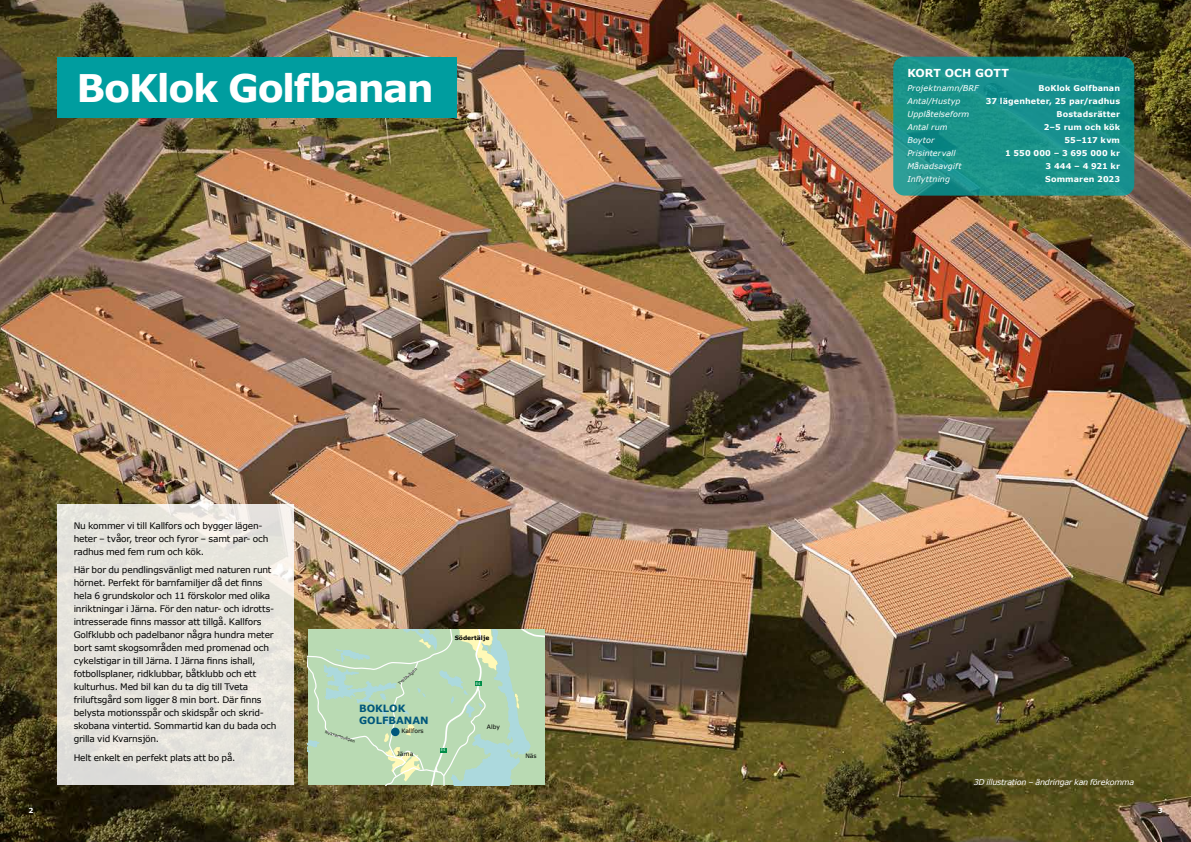
<style>
.page{position:relative;width:1191px;height:842px;background:#fff}
.page>*{position:absolute;margin:0;border:0;box-sizing:border-box;transform-origin:0 0}
.t1{font:700 38px "Verdana";letter-spacing:-.04em;color:#fff}
.t2{font:700 11px "Verdana";letter-spacing:.005em;color:#fff}
.t3{font:700 10px/12px "Verdana";color:#00577c}
.t4{font:9px/13px "Verdana";letter-spacing:-.02em;color:#000}
.t5{font:700 8px "Verdana";letter-spacing:.015em;color:#fff}
.t6{font:italic 8px "Verdana";letter-spacing:.005em;color:#fff}
.t7{font:italic 8px "Verdana";letter-spacing:-.03em;color:#fff}
.t8{font:700 7px "Verdana";color:#fff}
.t9{font:6px "Verdana";color:#000}
.t10{font:700 6px "Verdana";color:#000}
.t11{font:4px "Verdana";color:#000}
.t12{font:3.7px "Verdana";color:#fff;scale:.95 1}
</style>
<div class="page">
<img style="left:0;top:0;width:1191px;height:842px">
<div style="left:57px;top:505px;width:236px;height:280px;background:#e6e4dd"></div>
<div style="left:57px;top:57px;width:399px;height:61px;background:#009d9f"></div>
<svg style="left:893px;top:57px;width:241px;height:139px;background:#18908a"></svg>
<svg style="left:308px;top:629px;width:236px;height:156px;background:#bbdbba"></svg>
<h1 class="t1" style="left:77px;top:63px;width:359px">BoKlok Golfbanan</h1>
<p class="t4" style="left:74px;top:519px;width:196px">Nu kommer vi till Kallfors och bygger lägen&shy;heter – tvåor, treor och fyror – samt par- och radhus med fem rum och kök.</p>
<p class="t4" style="left:74px;top:563px;width:204px">Här bor du pendlingsvänligt med naturen runt hörnet. Perfekt för barnfamiljer då det finns hela 6 grundskolor och 11 förskolor med olika inriktningar i Järna. För den natur- och idrotts&shy;intresserade finns massor att tillgå. Kallfors Golfklubb och padelbanor några hundra meter bort samt skogsområden med promenad och cykelstigar in till Järna. I Järna finns ishall, fotbollsplaner, ridklubbar, båtklubb och ett kulturhus. Med bil kan du ta dig till Tveta friluftsgård som ligger 8 min bort. Där finns belysta motionsspår och skidspår och skrid&shy;skobana vintertid. Sommartid kan du bada och grilla vid Kvarnsjön.</p>
<p class="t4" style="left:74px;top:751px;width:163px">Helt enkelt en perfekt plats att bo på.</p>
<p class="t11" style="left:397px;top:682px;width:24px;rotate:-41deg">Tvetavägen</p>
<p class="t10" style="left:455px;top:634px;width:36px">Södertälje</p>
<p class="t12" style="left:476px;top:681px;width:6px">E4</p>
<p class="t3" style="left:359px;top:702px;width:71px">BOKLOK<br>GOLFBANAN</p>
<p class="t9" style="left:401px;top:727px;width:24px">Kallfors</p>
<p class="t9" style="left:487px;top:723px;width:15px">Alby</p>
<p class="t11" style="left:326px;top:729px;width:32px;rotate:17deg">Nykvarnsvägen</p>
<p class="t9" style="left:397px;top:750px;width:18px">Järna</p>
<p class="t12" style="left:441px;top:748px;width:6px">E4</p>
<p class="t9" style="left:525px;top:752px;width:13px">Näs</p>
<p class="t2" style="left:907px;top:66px;width:103px">KORT OCH GOTT</p>
<p class="t6" style="left:907px;top:83px;width:73px">Projektnamn/BRF</p>
<p class="t5" style="left:1038px;top:83px;width:83px">BoKlok Golfbanan</p>
<p class="t6" style="left:907px;top:96px;width:55px">Antal/Hustyp</p>
<p class="t5" style="left:986px;top:96px;width:136px">37 lägenheter, 25 par/radhus</p>
<p class="t6" style="left:907px;top:109px;width:63px">Upplåtelseform</p>
<p class="t5" style="left:1056px;top:109px;width:65px">Bostadsrätter</p>
<p class="t6" style="left:907px;top:122px;width:42px">Antal rum</p>
<p class="t5" style="left:1044px;top:122px;width:78px">2–5 rum och kök</p>
<p class="t6" style="left:907px;top:135px;width:28px">Boytor</p>
<p class="t5" style="left:1064px;top:135px;width:57px">55–117 kvm</p>
<p class="t6" style="left:907px;top:148px;width:50px">Prisintervall</p>
<p class="t5" style="left:1005px;top:148px;width:116px">1 550 000 – 3 695 000 kr</p>
<p class="t6" style="left:907px;top:161px;width:56px">Månadsavgift</p>
<p class="t5" style="left:1045px;top:161px;width:76px">3 444 – 4 921 kr</p>
<p class="t6" style="left:907px;top:174px;width:44px">Inflyttning</p>
<p class="t5" style="left:1045px;top:174px;width:76px">Sommaren 2023</p>
<p class="t7" style="left:973px;top:777px;width:162px">3D illustration – ändringar kan förekomma</p>
<p class="t8" style="left:28px;top:806px;width:6px">2</p>
<p class="t8" style="left:1157px;top:806px;width:6px">3</p>
</div>
